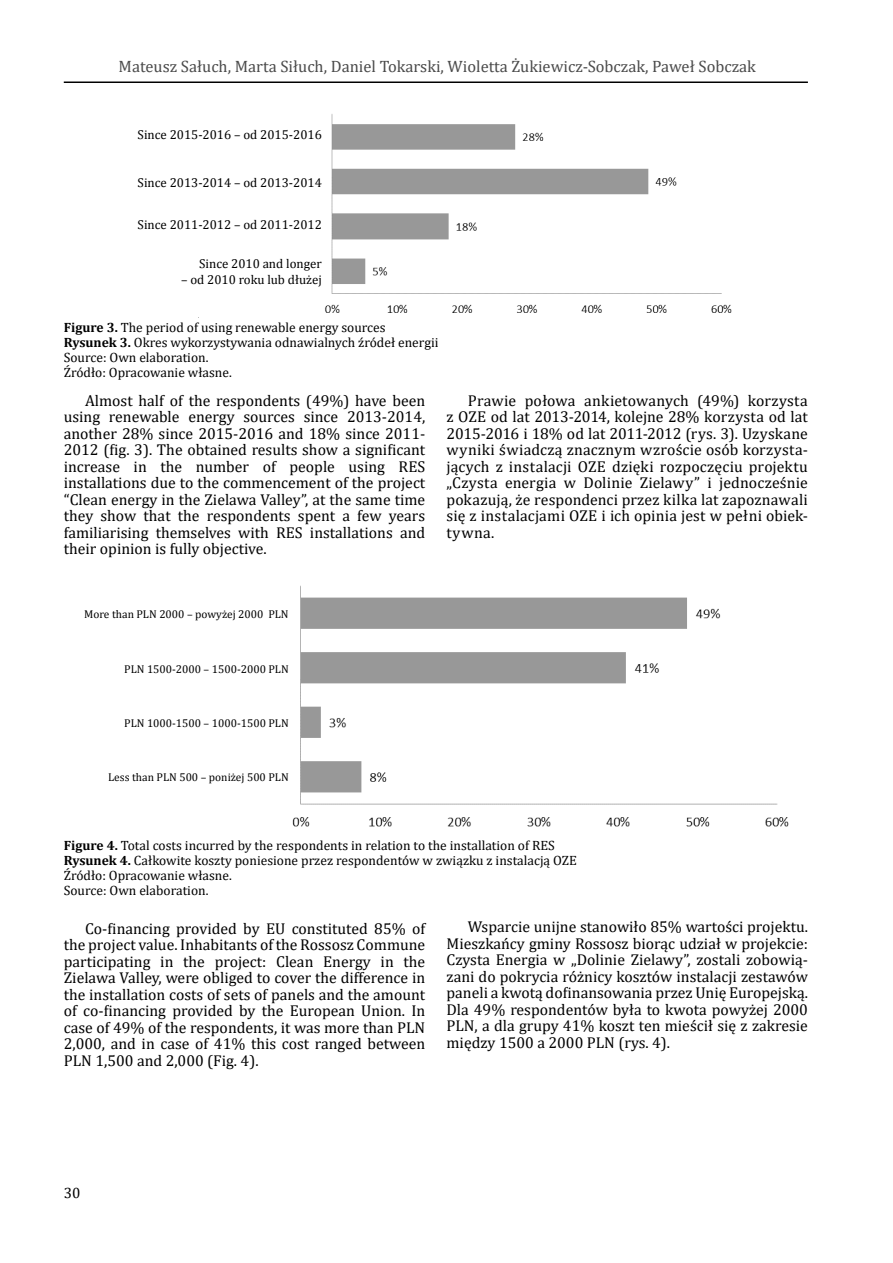
<style>
.page{position:relative;width:893px;height:1263px;background:#fff}
.page>*{position:absolute;margin:0;border:0;box-sizing:border-box;transform-origin:0 0}
.t1{font:16.5px "Cambria";color:#4a4a4a}
.t2{font:15.75px/16.5px "Cambria";color:#000;text-align:justify}
.t3{font:15px "Cambria";color:#000}
.t4{font:13.5px/15px "Cambria";color:#000}
.t5{font:12.9px "Cambria";color:#000}
.t6{font:11.4px "Cambria";color:#000}
.s1{font-weight:700}
</style>
<div class="page">
<hr style="left:64px;top:81px;width:744px;height:2px;background:#000">
<img style="left:325px;top:114px;width:407px;height:199px">
<img style="left:292px;top:585px;width:497px;height:242px">
<p class="t1" style="left:119px;top:57px;width:639px">Mateusz Sałuch, Marta Siłuch, Daniel Tokarski, Wioletta Żukiewicz-Sobczak, Paweł Sobczak</p>
<p class="t5" style="left:138px;top:127px;width:186px">Since 2015-2016 – od 2015-2016</p>
<p class="t5" style="left:138px;top:175px;width:186px">Since 2013-2014 – od 2013-2014</p>
<p class="t5" style="left:138px;top:217px;width:186px">Since 2011-2012 – od 2011-2012</p>
<p class="t5" style="left:199px;top:256px;width:124px">Since 2010 and longer</p>
<p class="t5" style="left:181px;top:271px;width:142px">– od 2010 roku lub dłużej</p>
<p class="t4" style="left:64px;top:320px;width:376px"><span class="s1">Figure 3.</span> The period of using renewable energy sources <span class="s1">Rysunek 3.</span> Okres wykorzystywania odnawialnych źródeł energii Source: Own elaboration.<br>Źródło: Opracowanie własne.</p>
<p class="t2" style="left:64px;top:392px;width:363px;text-indent:21px">Almost half of the respondents (49%) have been using renewable energy sources since 2013-2014, another 28% since 2015-2016 and 18% since 2011- 2012 (fig. 3). The obtained results show a significant increase in the number of people using RES installations due to the commencement of the project “Clean energy in the Zielawa Valley”, at the same time they show that the respondents spent a few years familiarising themselves with RES installations and their opinion is fully objective.</p>
<p class="t2" style="left:446px;top:392px;width:363px;text-indent:21px">Prawie połowa ankietowanych (49%) korzysta z OZE od lat 2013-2014, kolejne 28% korzysta od lat 2015-2016 i 18% od lat 2011-2012 (rys. 3). Uzyskane wyniki świadczą znacznym wzroście osób korzysta&shy;jących z instalacji OZE dzięki rozpoczęciu projektu „Czysta energia w Dolinie Zielawy” i jednocześnie pokazują, że respondenci przez kilka lat zapoznawali się z instalacjami OZE i ich opinia jest w pełni obiek&shy;tywna.</p>
<p class="t6" style="left:84px;top:607px;width:206px">More than PLN 2000 – powyżej 2000 PLN</p>
<p class="t6" style="left:124px;top:663px;width:166px">PLN 1500-2000 – 1500-2000 PLN</p>
<p class="t6" style="left:124px;top:717px;width:166px">PLN 1000-1500 – 1000-1500 PLN</p>
<p class="t6" style="left:108px;top:770px;width:182px">Less than PLN 500 – poniżej 500 PLN</p>
<p class="t4" style="left:64px;top:837px;width:514px"><span class="s1">Figure 4.</span> Total costs incurred by the respondents in relation to the installation of RES <span class="s1">Rysunek 4.</span> Całkowite koszty poniesione przez respondentów w związku z instalacją OZE Źródło: Opracowanie własne.<br>Source: Own elaboration.</p>
<p class="t2" style="left:64px;top:920px;width:363px;text-indent:21px">Co-financing provided by EU constituted 85% of the project value. Inhabitants of the Rossosz Commune participating in the project: Clean Energy in the Zielawa Valley, were obliged to cover the difference in the installation costs of sets of panels and the amount of co-financing provided by the European Union. In case of 49% of the respondents, it was more than PLN 2,000, and in case of 41% this cost ranged between PLN 1,500 and 2,000 (Fig. 4).</p>
<p class="t2" style="left:446px;top:918px;width:363px;text-indent:21px">Wsparcie unijne stanowiło 85% wartości projektu.<br>Mieszkańcy gminy Rossosz biorąc udział w projekcie:<br>Czysta Energia w „Dolinie Zielawy”, zostali zobowią&shy;zani do pokrycia różnicy kosztów instalacji zestawów paneli a kwotą dofinansowania przez Unię Europejską.<br>Dla 49% respondentów była to kwota powyżej 2000<br>PLN, a dla grupy 41% koszt ten mieścił się z zakresie między 1500 a 2000 PLN (rys. 4).</p>
<p class="t3" style="left:64px;top:1184px;width:18px">30</p>
</div>
